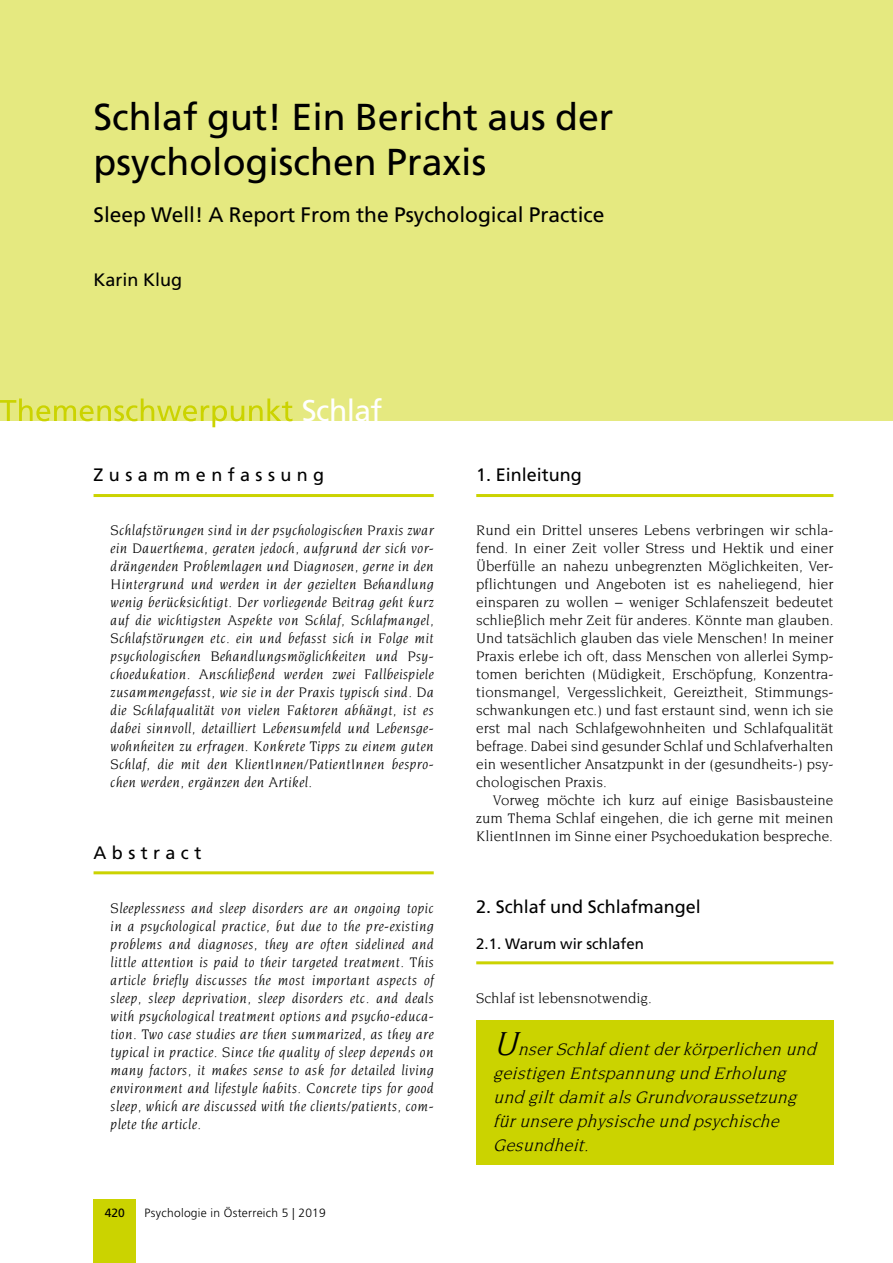
<style>
.page{position:relative;width:893px;height:1263px;background:#fff}
.page>*{position:absolute;margin:0;border:0;box-sizing:border-box;transform-origin:0 0}
.t1{font:37.5px/45px "Frutiger";color:#000}
.t2{font:30px "Frutiger";letter-spacing:-.02em;color:#fff}
.t3{font:21px "Frutiger";color:#000}
.t4{font:italic 18px/24px "Novarese";color:#000}
.t5{font:18px "Frutiger";color:#000}
.t6{font:18px "Frutiger";letter-spacing:.3em;color:#000}
.t7{font:italic 15px/18px "Novarese";letter-spacing:.03em;color:#000;text-align:justify}
.t8{font:15px/18px "Novarese";color:#000;text-align:justify}
.t9{font:15px "Frutiger";color:#000}
.t10{font:300 12px "Frutiger";letter-spacing:.025em;color:#000}
.t11{font:12px "Frutiger";color:#000}
.s1{font-size:36px}
</style>
<div class="page">
<div style="left:0;top:0;width:893px;height:421px;background:#e5e980"></div>
<svg style="left:0;top:398px;width:292px;height:29px"></svg>
<div style="left:94px;top:1199px;width:42px;height:64px;background:#cbd300"></div>
<hr style="left:94px;top:494px;width:340px;height:3px;background:#cbd300">
<hr style="left:94px;top:871px;width:340px;height:3px;background:#cbd300">
<hr style="left:476px;top:494px;width:357px;height:3px;background:#cbd300">
<hr style="left:476px;top:961px;width:357px;height:3px;background:#cbd300">
<div style="left:476px;top:1020px;width:357px;height:145px;background:#cbd300"></div>
<h1 class="t1" style="left:94px;top:95px;width:521px">Schlaf gut! Ein Bericht aus der psychologischen Praxis</h1>
<h3 class="t3" style="left:94px;top:202px;width:513px">Sleep Well! A Report From the Psychological Practice</h3>
<p class="t5" style="left:94px;top:269px;width:90px">Karin Klug</p>
<h2 class="t2" style="left:302px;top:393px;width:82px">Schlaf</h2>
<p class="t6" style="left:94px;top:464px;width:232px">Zusammenfassung</p>
<p class="t7" style="left:111px;top:520px;width:325px">Schlafstörungen sind in der psychologischen Praxis zwar ein Dauerthema, geraten jedoch, aufgrund der sich vor&shy;drängenden Problemlagen und Diagnosen, gerne in den Hintergrund und werden in der gezielten Behandlung wenig berücksichtigt. Der vorliegende Beitrag geht kurz auf die wichtigsten Aspekte von Schlaf, Schlafmangel, Schlafstörungen etc. ein und befasst sich in Folge mit psychologischen Behandlungsmöglichkeiten und Psy&shy;choedukation. Anschließend werden zwei Fallbeispiele zusammengefasst, wie sie in der Praxis typisch sind. Da die Schlafqualität von vielen Faktoren abhängt, ist es dabei sinnvoll, detailliert Lebensumfeld und Lebensge&shy;wohnheiten zu erfragen. Konkrete Tipps zu einem guten Schlaf, die mit den KlientInnen/PatientInnen bespro&shy;chen werden, ergänzen den Artikel.</p>
<p class="t6" style="left:94px;top:842px;width:109px">Abstract</p>
<p class="t7" style="left:111px;top:898px;width:325px">Sleeplessness and sleep disorders are an ongoing topic in a psychological practice, but due to the pre-existing problems and diagnoses, they are often sidelined and little attention is paid to their targeted treatment. This article briefly discusses the most important aspects of sleep, sleep deprivation, sleep disorders etc. and deals with psychological treatment options and psycho-educa&shy;tion. Two case studies are then summarized, as they are typical in practice. Since the quality of sleep depends on many factors, it makes sense to ask for detailed living environment and lifestyle habits. Concrete tips for good sleep, which are discussed with the clients/patients, com&shy;plete the article.</p>
<p class="t11" style="left:105px;top:1205px;width:22px">420</p>
<p class="t10" style="left:145px;top:1206px;width:183px">Psychologie in Österreich 5 | 2019</p>
<p class="t5" style="left:476px;top:464px;width:107px">1. Einleitung</p>
<p class="t8" style="left:476px;top:520px;width:359px">Rund ein Drittel unseres Lebens verbringen wir schla&shy;fend. In einer Zeit voller Stress und Hektik und einer Überfülle an nahezu unbegrenzten Möglichkeiten, Ver&shy;pflichtungen und Angeboten ist es naheliegend, hier einsparen zu wollen – weniger Schlafenszeit bedeutet schließlich mehr Zeit für anderes. Könnte man glauben.<br>Und tatsächlich glauben das viele Menschen! In meiner Praxis erlebe ich oft, dass Menschen von allerlei Symp&shy;tomen berichten (Müdigkeit, Erschöpfung, Konzentra&shy;tionsmangel, Vergesslichkeit, Gereiztheit, Stimmungs&shy;schwankungen etc.) und fast erstaunt sind, wenn ich sie erst mal nach Schlafgewohnheiten und Schlafqualität befrage. Dabei sind gesunder Schlaf und Schlafverhalten ein wesentlicher Ansatzpunkt in der (gesundheits-) psy&shy;chologischen Praxis.</p>
<p class="t8" style="left:476px;top:790px;width:359px;text-indent:17px">Vorweg möchte ich kurz auf einige Basisbausteine zum Thema Schlaf eingehen, die ich gerne mit meinen KlientInnen im Sinne einer Psychoedukation bespreche.</p>
<p class="t5" style="left:476px;top:896px;width:226px">2. Schlaf und Schlafmangel</p>
<p class="t9" style="left:476px;top:934px;width:169px">2.1. Warum wir schlafen</p>
<p class="t8" style="left:476px;top:988px;width:177px">Schlaf ist lebensnotwendig.</p>
<p class="t4" style="left:493px;top:1037px;width:329px"><span class="s1">U</span>nserSchlafdientderkörperlichen und geistigen Entspannung und Erholung und giltdamitalsGrundvoraussetzung fürunsere physische und psychische Gesundheit.</p>
</div>
